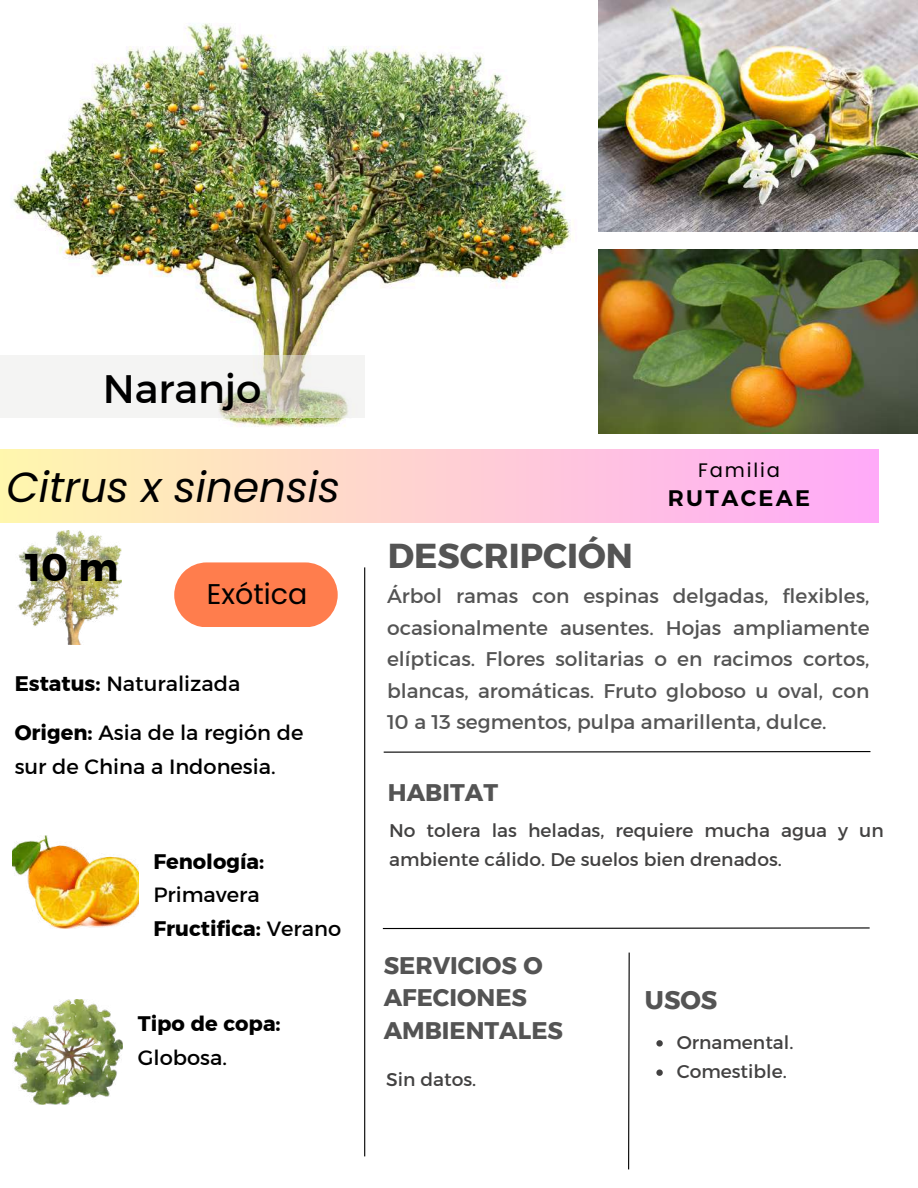
<style>
.page{position:relative;width:918px;height:1188px;background:#fff}
.page>*{position:absolute;margin:0;border:0;box-sizing:border-box;transform-origin:0 0}
.t1{font:italic 42px "Poppins";color:#000}
.t2{font:40.5px "Kief Montaser Regular";color:#000}
.t3{font:38.4px "Kief Montaser Bold";color:#000}
.t4{font:34.5px "Kief Montaser Bold";color:#545454}
.t5{font:28.5px "Poppins";color:#000}
.t6{font:25.5px "Kief Montaser Bold";color:#545454}
.t7{font:24px/32.7px "Kief Montaser Bold";color:#545454}
.t8{font:700 22.35px "Kief Montaser Semi";letter-spacing:.105em;color:#000}
.t9{font:21px/33.8px "Kief Montaser Regular";color:#000}
.t10{font:21px "Kief Montaser Bold";color:#000}
.t11{font:20.1px/31.5px "Kief Montaser Regular";color:#545454;text-align:justify}
.t12{font:19.5px "Poppins";letter-spacing:.095em;color:#000}
.t13{font:18.75px/29.2px "Kief Montaser Regular";color:#424141}
.s1{font-family:"Kief Montaser Bold"}
.s2{font-family:"Kief Montaser Regular"}
</style>
<div class="page">
<img style="left:599px;top:0;width:319px;height:232px">
<img style="left:0;top:23px;width:571px;height:404px">
<img style="left:599px;top:250px;width:319px;height:183px">
<svg style="left:383px;top:751px;width:488px;height:2px"></svg>
<svg style="left:382px;top:927px;width:488px;height:3px"></svg>
<img style="left:12px;top:999px;width:111px;height:106px">
<img style="left:17px;top:530px;width:104px;height:115px">
<hr style="left:364px;top:567px;width:1px;height:589px;background:#000">
<svg style="left:174px;top:562px;width:164px;height:65px;background:#ff895d"></svg>
<svg style="left:0;top:356px;width:365px;height:62px;fill:#f4f4f3"></svg>
<div style="left:0;top:449px;width:878px;height:73px;background:linear-gradient(to right,#fff7ad,#ffaaf8)"></div>
<img style="left:12px;top:836px;width:126px;height:92px">
<svg style="left:628px;top:952px;width:2px;height:218px"></svg>
<svg style="left:656px;top:1040px;width:7px;height:7px"></svg>
<svg style="left:656px;top:1069px;width:7px;height:7px"></svg>
<h2 class="t2" style="left:103px;top:364px;width:160px">Naranjo</h2>
<h1 class="t1" style="left:6px;top:458px;width:335px">Citrus x sinensis</h1>
<h3 class="t3" style="left:26px;top:543px;width:94px">10 m</h3>
<h3 class="t5" style="left:207px;top:575px;width:102px">Exótica</h3>
<p class="t9" style="left:15px;top:666px;width:227px"><span class="s1">Estatus:</span> Naturalizada</p>
<p class="t9" style="left:15px;top:715px;width:290px"><span class="s1">Origen:</span> Asia de la región de sur de China a Indonesia.</p>
<p class="t10" style="left:153px;top:848px;width:113px">Fenología:</p>
<p class="t9" style="left:153px;top:878px;width:108px">Primavera</p>
<p class="t10" style="left:153px;top:916px;width:189px">Fructifica: <span class="s2">Verano</span></p>
<p class="t10" style="left:138px;top:1011px;width:144px">Tipo de copa:</p>
<p class="t9" style="left:138px;top:1040px;width:91px">Globosa.</p>
<p class="t12" style="left:698px;top:456px;width:83px">Familia</p>
<p class="t8" style="left:668px;top:484px;width:144px">RUTACEAE</p>
<h3 class="t4" style="left:388px;top:535px;width:246px">DESCRIPCIÓN</h3>
<p class="t11" style="left:387px;top:580px;width:484px">Árbol ramas con espinas delgadas, flexibles, ocasionalmente ausentes. Hojas ampliamente elípticas. Flores solitarias o en racimos cortos, blancas, aromáticas. Fruto globoso u oval, con 10 a 13 segmentos, pulpa amarillenta, dulce.</p>
<p class="t7" style="left:388px;top:776px;width:112px">HABITAT</p>
<p class="t13" style="left:389px;top:816px;width:496px">No tolera las heladas, requiere mucha agua y un ambiente cálido. De suelos bien drenados.</p>
<p class="t7" style="left:384px;top:949px;width:181px">SERVICIOS O<br>AFECIONES<br>AMBIENTALES</p>
<p class="t13" style="left:386px;top:1064px;width:92px">Sin datos.</p>
<p class="t6" style="left:645px;top:984px;width:74px">USOS</p>
<p class="t13" style="left:677px;top:1028px;width:118px">Ornamental.<br>Comestible.</p>
</div>
